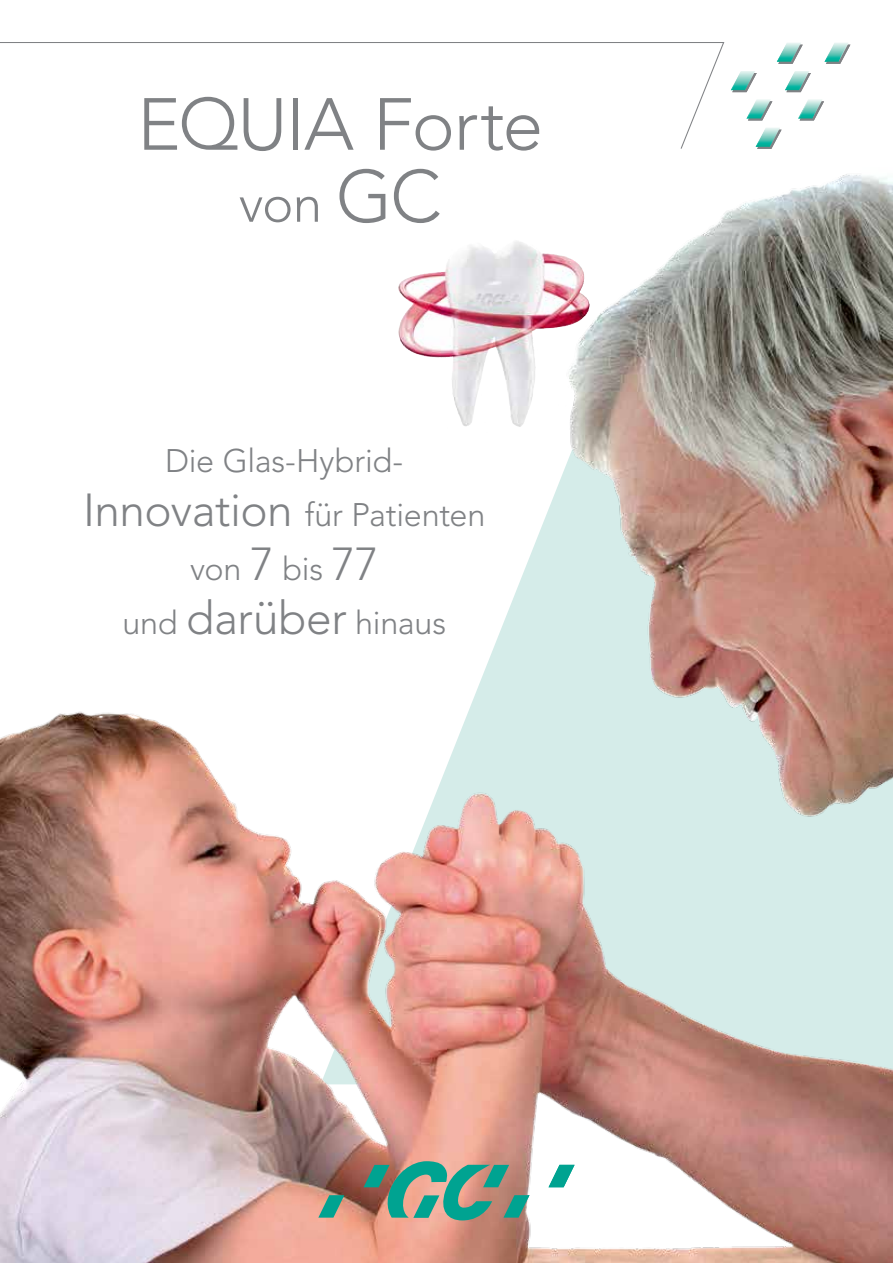
<style>
.page{position:relative;width:893px;height:1263px;background:#fff}
.page>*{position:absolute;margin:0;border:0;box-sizing:border-box;transform-origin:0 0}
.t1{font:300 72.9px "Avenir LT Std";letter-spacing:-.02em;color:#808285}
.t2{font:300 52.65px "Avenir LT Std";color:#808285}
.t3{font:300 32.4px/54px "Avenir LT Std";letter-spacing:-.005em;color:#808285;text-align:center}
.s1{font-size:72.9px}
.s2{font-size:45.9px}
.s3{font-size:46.05px}
</style>
<div class="page">
<img style="left:777px;top:43px;width:24px;height:19px">
<img style="left:731px;top:71px;width:24px;height:19px">
<img style="left:746px;top:99px;width:24px;height:19px">
<img style="left:785px;top:71px;width:24px;height:19px">
<img style="left:798px;top:99px;width:24px;height:19px">
<img style="left:756px;top:128px;width:24px;height:19px">
<svg style="left:0;top:42px;width:725px;height:107px"></svg>
<svg style="left:778px;top:45px;width:25px;height:19px"></svg>
<svg style="left:732px;top:73px;width:25px;height:19px"></svg>
<svg style="left:748px;top:101px;width:24px;height:19px"></svg>
<svg style="left:826px;top:45px;width:24px;height:19px"></svg>
<svg style="left:786px;top:73px;width:25px;height:19px"></svg>
<svg style="left:799px;top:101px;width:25px;height:19px"></svg>
<svg style="left:757px;top:130px;width:25px;height:19px"></svg>
<img style="left:825px;top:43px;width:24px;height:19px">
<img style="left:0;top:174px;width:893px;height:1089px">
<svg style="left:548px;top:1165px;width:27px;height:22px"></svg>
<svg style="left:363px;top:1161px;width:166px;height:59px;background:#7a9483"></svg>
<svg style="left:318px;top:1195px;width:26px;height:22px"></svg>
<h1 class="t1" style="left:137px;top:82px;width:407px">EQUIA Forte</h1>
<h2 class="t2" style="left:239px;top:173px;width:204px">von <span class="s1">GC</span></h2>
<p class="t3" style="left:83px;top:434px;width:404px">Die Glas-Hybrid-<br><span class="s2">Innovation</span> für Patienten von <span class="s2">7</span> bis <span class="s2">77<br></span>und <span class="s3">darüber</span> hinaus</p>
</div>
